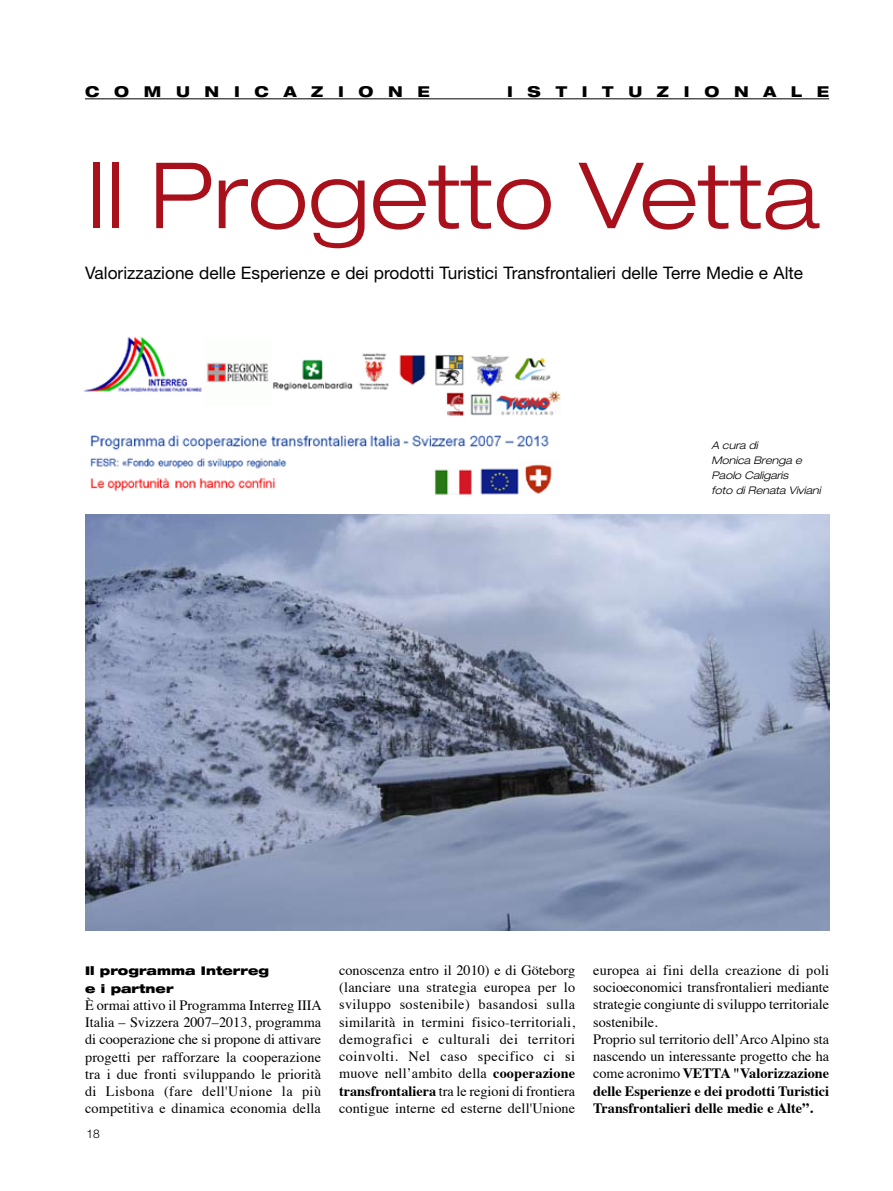
<style>
.page{position:relative;width:893px;height:1191px;background:#fff}
.page>*{position:absolute;margin:0;border:0;box-sizing:border-box;transform-origin:0 0}
.t1{font:300 expanded 91.5px "Helvetica Neue";color:#a8111c}
.t2{font:17.25px "Helvetica Neue";color:#000}
.t3{font:800 expanded 15px "Helvetica Neue";letter-spacing:.98em;color:#000}
.t4{font:14.25px/17.2px "Times";color:#000;text-align:justify}
.t5{font:900 expanded 12px/17.2px "Helvetica Neue";color:#000}
.t6{font:300 12px "Helvetica Neue";color:#000}
.t7{font:italic 300 expanded 10.5px/15px "Helvetica Neue";color:#000}
.s1{font-weight:700}
</style>
<div class="page">
<img style="left:85px;top:514px;width:744px;height:416px">
<img style="left:84px;top:336px;width:477px;height:159px">
<hr style="left:85px;top:98px;width:744px;height:1px;background:#000">
<p class="t3" style="left:85px;top:82px;width:346px">COMUNICAZIONE</p>
<p class="t3" style="left:507px;top:82px;width:324px">ISTITUZIONALE</p>
<h1 class="t1" style="left:87px;top:141px;width:734px">Il Progetto Vetta</h1>
<p class="t2" style="left:85px;top:263px;width:720px">Valorizzazione delle Esperienze e dei prodotti Turistici Transfrontalieri delle Terre Medie e Alte</p>
<p class="t7" style="left:711px;top:437px;width:111px">A cura di<br>Monica Brenga e<br>Paolo Caligaris<br>foto di Renata Viviani</p>
<p class="t5" style="left:85px;top:962px;width:186px">Il programma Interreg e i partner</p>
<p class="t4" style="left:85px;top:995px;width:238px">è ormai attivo il Programma Interreg IIIA Italia – Svizzera 2007–2013, programma di cooperazione che si propone di attivare progetti per rafforzare la cooperazione tra i due fronti sviluppando le priorità di Lisbona (fare dell'Unione la più competitiva e dinamica economia della</p>
<p class="t6" style="left:86px;top:1126px;width:15px">18</p>
<p class="t4" style="left:339px;top:960px;width:238px">conoscenza entro il 2010) e di Göteborg (lanciare una strategia europea per lo sviluppo sostenibile) basandosi sulla similarità in termini fisico-territoriali, demografici e culturali dei territori coinvolti. Nel caso specifico ci si muove nell’ambito della <span class="s1">cooperazione transfrontaliera</span> tra le regioni di frontiera contigue interne ed esterne dell'Unione</p>
<p class="t4" style="left:593px;top:960px;width:238px;text-align:left">europea ai fini della creazione di poli socioeconomici transfrontalieri mediante strategie congiunte di sviluppo territoriale sostenibile.<br>Proprio sul territorio dell’Arco Alpino sta nascendo un interessante progetto che ha come acronimo <span class="s1">VETTA "Valorizzazione delle Esperienze e dei prodotti Turistici Transfrontalieri delle medie e Alte”.</span></p>
</div>
